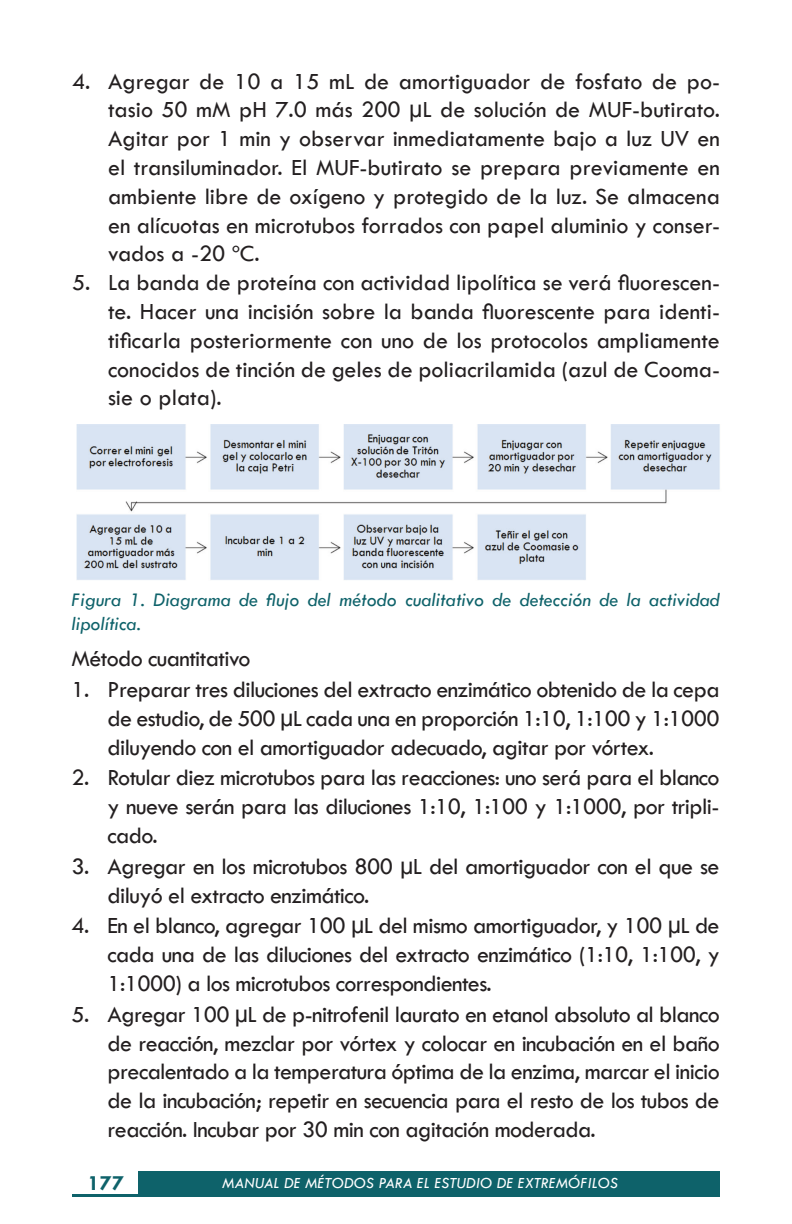
<style>
.page{position:relative;width:792px;height:1224px;background:#fff}
.page>*{position:absolute;margin:0;border:0;box-sizing:border-box;transform-origin:0 0}
.t1{font:24px/28.8px "Tw Cen";letter-spacing:-.025em;color:#231f20;text-align:justify}
.t2{font:700 22px "Tw Cen";color:#0e626a}
.t3{font:italic 20px/24px "Tw Cen";color:#0e626a}
.t4{font:italic 16px "Tw Cen";color:#fff}
</style>
<div class="page">
<div style="left:138px;top:1171px;width:582px;height:24px;background:#0e626a"></div>
<hr style="left:72px;top:1194px;width:648px;height:2px;background:#0e626a">
<img style="left:76px;top:424px;width:644px;height:156px">
<p class="t1" style="left:108px;top:66px;width:614px;text-indent:-36px">4. Agregar de 10 a 15 mL de amortiguador de fosfato de po&shy;tasio 50 mM pH 7.0 más 200 µL de solución de MUF-butirato.<br>Agitar por 1 min y observar inmediatamente bajo a luz UV en el transiluminador. El MUF-butirato se prepara previamente en ambiente libre de oxígeno y protegido de la luz. Se almacena en alícuotas en microtubos forrados con papel aluminio y conser&shy;vados a -20 ºC.</p>
<p class="t1" style="left:108px;top:268px;width:613px;text-indent:-36px">5. La banda de proteína con actividad lipolítica se verá fluorescen&shy;te. Hacer una incisión sobre la banda fluorescente para identi&shy;tificarla posteriormente con uno de los protocolos ampliamente conocidos de tinción de geles de poliacrilamida (azul de Cooma&shy;sie o plata).</p>
<p class="t3" style="left:72px;top:587px;width:650px">Figura 1. Diagrama de flujo del método cualitativo de detección de la actividad lipolítica.</p>
<p class="t1" style="left:72px;top:644px;width:180px">Método cuantitativo</p>
<p class="t1" style="left:108px;top:675px;width:614px;text-indent:-36px">1. Preparar tres diluciones del extracto enzimático obtenido de la cepa de estudio, de 500 µL cada una en proporción 1:10, 1:100 y 1:1000 diluyendo con el amortiguador adecuado, agitar por vórtex.</p>
<p class="t1" style="left:108px;top:763px;width:614px;text-indent:-36px">2. Rotular diez microtubos para las reacciones: uno será para el blanco y nueve serán para las diluciones 1:10, 1:100 y 1:1000, por tripli&shy;cado.</p>
<p class="t1" style="left:108px;top:852px;width:613px;text-indent:-36px">3. Agregar en los microtubos 800 μL del amortiguador con el que se diluyó el extracto enzimático.</p>
<p class="t1" style="left:108px;top:911px;width:614px;text-indent:-36px">4. En el blanco, agregar 100 µL del mismo amortiguador, y 100 µL de cada una de las diluciones del extracto enzimático (1:10, 1:100, y 1:1000) a los microtubos correspondientes.</p>
<p class="t1" style="left:108px;top:1000px;width:614px;text-indent:-36px">5. Agregar 100 μL de p-nitrofenil laurato en etanol absoluto al blanco de reacción, mezclar por vórtex y colocar en incubación en el baño precalentado a la temperatura óptima de la enzima, marcar el inicio de la incubación; repetir en secuencia para el resto de los tubos de reacción. Incubar por 30 min con agitación moderada.</p>
<p class="t2" style="left:88px;top:1170px;width:38px">177</p>
<p class="t4" style="left:222px;top:1174px;width:398px">MANUAL DE MÉTODOS PARA EL ESTUDIO DE EXTREMÓFILOS</p>
</div>
